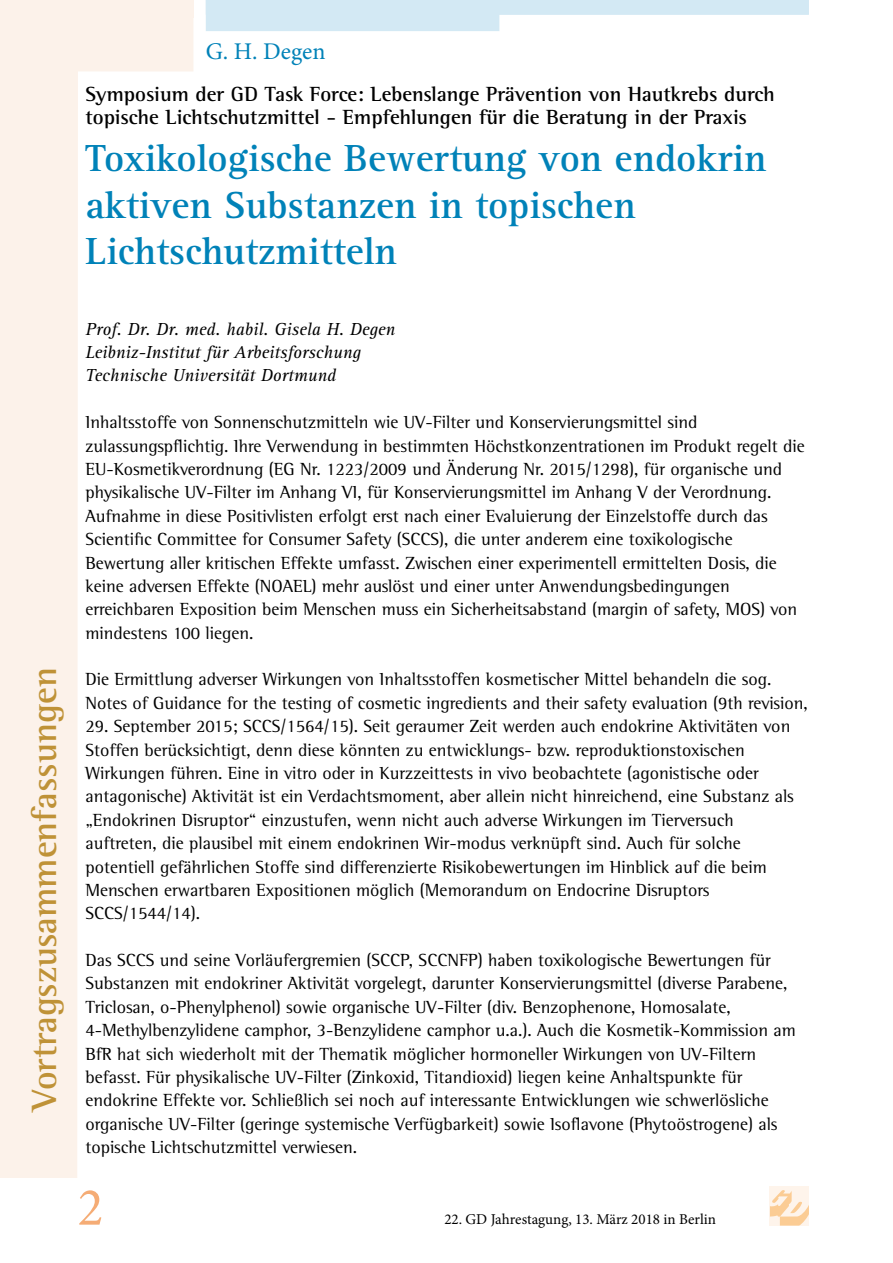
<style>
.page{position:relative;width:893px;height:1263px;background:#fff}
.page>*{position:absolute;margin:0;border:0;box-sizing:border-box;transform-origin:0 0}
.t1{font:54px "Minion Pro";color:#f5ac75}
.t2{font:700 39px/46.8px "Agfa Rotis Serif";color:#0082b8}
.t3{font:700 36px "Agfa Rotis Semi Serif";color:#bf9237}
.t4{font:24px "Minion Pro";color:#0082b8}
.t5{font:700 21px/23.4px "Agfa Rotis Semi Serif";color:#000}
.t6{font:18px/23.4px "Agfa Rotis Semi Serif";color:#000}
.t7{font:italic 18px/23.4px "Agfa Rotis Serif";color:#000}
.t8{font:15px "Minion Pro";color:#000}
</style>
<div class="page">
<div style="left:770px;top:1186px;width:39px;height:39px;background:#fef4eb"></div>
<svg style="left:770px;top:1190px;width:39px;height:35px"></svg>
<svg style="left:0;top:0;width:194px;height:1178px"></svg>
<div style="left:0;top:0;width:193px;height:17px;background:#fcf2ea"></div>
<svg style="left:206px;top:0;width:603px;height:31px"></svg>
<h3 class="t4" style="left:206px;top:35px;width:121px">G. H. Degen</h3>
<p class="t5" style="left:85px;top:82px;width:691px">Symposium der GD Task Force: Lebenslange Prävention von Hautkrebs durch topische Lichtschutzmittel - Empfehlungen für die Beratung in der Praxis</p>
<h2 class="t2" style="left:85px;top:135px;width:683px">Toxikologische Bewertung von endokrin aktiven Substanzen in topischen<br>Lichtschutzmitteln</h2>
<h3 class="t3" style="left:23px;top:1111px;width:445px;rotate:-90deg">Vortragszusammenfassungen</h3>
<p class="t7" style="left:85px;top:318px;width:311px">Prof. Dr. Dr. med. habil. Gisela H. Degen<br>Leibniz-Institut für Arbeitsforschung<br>Technische Universität Dortmund</p>
<p class="t6" style="left:85px;top:410px;width:721px">Inhaltsstoffe von Sonnenschutzmitteln wie UV-Filter und Konservierungsmittel sind zulassungspflichtig. Ihre Verwendung in bestimmten Höchstkonzentrationen im Produkt regelt die EU-Kosmetikverordnung (EG Nr. 1223/2009 und Änderung Nr. 2015/1298), für organische und physikalische UV-Filter im Anhang VI, für Konservierungsmittel im Anhang V der Verordnung.<br>Aufnahme in diese Positivlisten erfolgt erst nach einer Evaluierung der Einzelstoffe durch das Scientific Committee for Consumer Safety (SCCS), die unter anderem eine toxikologische Bewertung aller kritischen Effekte umfasst. Zwischen einer experimentell ermittelten Dosis, die keine adversen Effekte (NOAEL) mehr auslöst und einer unter Anwendungsbedingungen erreichbaren Exposition beim Menschen muss ein Sicherheitsabstand (margin of safety, MOS) von mindestens 100 liegen.</p>
<p class="t6" style="left:85px;top:668px;width:724px">Die Ermittlung adverser Wirkungen von Inhaltsstoffen kosmetischer Mittel behandeln die sog.<br>Notes of Guidance for the testing of cosmetic ingredients and their safety evaluation (9th revision,</p>
<p class="t6" style="left:85px;top:714px;width:710px">29. September 2015; SCCS/1564/15). Seit geraumer Zeit werden auch endokrine Aktivitäten von Stoffen berücksichtigt, denn diese könnten zu entwicklungs- bzw. reproduktionstoxischen Wirkungen führen. Eine in vitro oder in Kurzzeittests in vivo beobachtete (agonistische oder antagonische) Aktivität ist ein Verdachtsmoment, aber allein nicht hinreichend, eine Substanz als „Endokrinen Disruptor“ einzustufen, wenn nicht auch adverse Wirkungen im Tierversuch auftreten, die plausibel mit einem endokrinen Wir-modus verknüpft sind. Auch für solche potentiell gefährlichen Stoffe sind differenzierte Risikobewertungen im Hinblick auf die beim Menschen erwartbaren Expositionen möglich (Memorandum on Endocrine Disruptors SCCS/1544/14).</p>
<p class="t6" style="left:85px;top:948px;width:712px">Das SCCS und seine Vorläufergremien (SCCP, SCCNFP) haben toxikologische Bewertungen für Substanzen mit endokriner Aktivität vorgelegt, darunter Konservierungsmittel (diverse Parabene, Triclosan, o-Phenylphenol) sowie organische UV-Filter (div. Benzophenone, Homosalate, 4-Methylbenzylidene camphor, 3-Benzylidene camphor u.a.). Auch die Kosmetik-Kommission am BfR hat sich wiederholt mit der Thematik möglicher hormoneller Wirkungen von UV-Filtern befasst. Für physikalische UV-Filter (Zinkoxid, Titandioxid) liegen keine Anhaltspunkte für endokrine Effekte vor. Schließlich sei noch auf interessante Entwicklungen wie schwerlösliche organische UV-Filter (geringe systemische Verfügbarkeit) sowie Isoflavone (Phytoöstrogene) als topische Lichtschutzmittel verwiesen.</p>
<h1 class="t1" style="left:78px;top:1171px;width:27px">2</h1>
<p class="t8" style="left:444px;top:1209px;width:273px">22. GD Jahrestagung, 13. März 2018 in Berlin</p>
</div>
